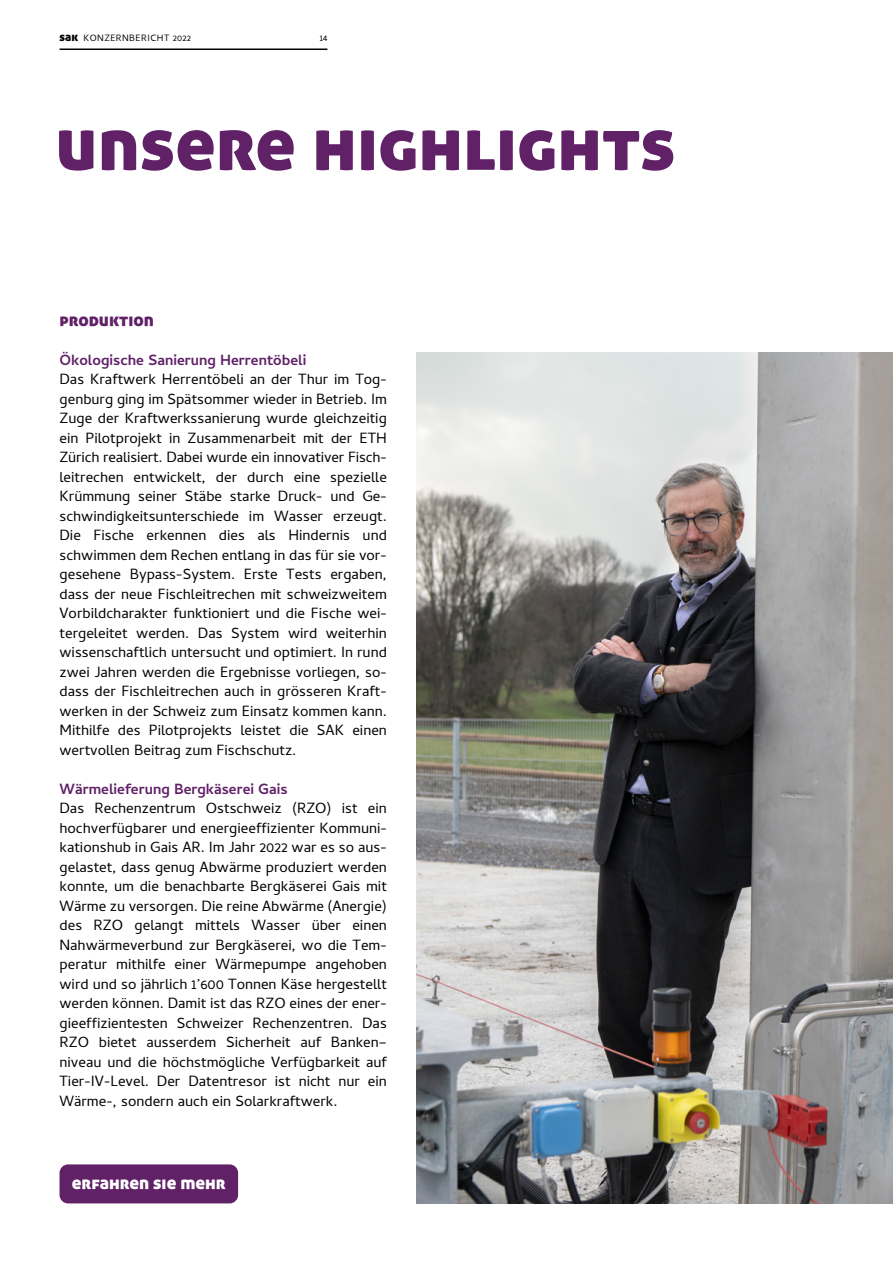
<style>
.page{position:relative;width:893px;height:1263px;background:#fff}
.page>*{position:absolute;margin:0;border:0;box-sizing:border-box;transform-origin:0 0}
.t1{font:75px "Aller Display";color:#602167}
.t2{font:18px "Aller Display";color:#fff}
.t3{font:18px "Aller Display";color:#602167}
.t4{font:15px/19.5px "Cambay";color:#000;text-align:justify}
.t5{font:700 15px "Cambay";color:#602167}
.t6{font:9.3px "Cambay";letter-spacing:.05em;color:#000}
.s1{font-family:"Aller Display";font-size:12px}
</style>
<div class="page">
<img style="left:417px;top:353px;width:476px;height:850px">
<hr style="left:60px;top:49px;width:267px;height:1px;background:#000">
<div style="left:60px;top:1164px;width:178px;height:39px;background:#602167;border-radius:9px"></div>
<p class="t6" style="left:60px;top:33px;width:133px"><span class="s1">sak</span> KONZERNBERICHT 2022</p>
<p class="t6" style="left:320px;top:33px;width:9px">14</p>
<h1 class="t1" style="left:55px;top:95px;width:622px">unsere highlights</h1>
<p class="t3" style="left:60px;top:308px;width:96px">produktion</p>
<p class="t5" style="left:60px;top:351px;width:248px">Ökologische Sanierung Herrentöbeli</p>
<p class="t4" style="left:60px;top:369px;width:329px">Das Kraftwerk Herrentöbeli an der Thur im Tog&shy;genburg ging im Spätsommer wieder in Betrieb. Im Zuge der Kraftwerkssanierung wurde gleichzeitig ein Pilotprojekt in Zusammenarbeit mit der ETH Zürich realisiert. Dabei wurde ein innovativer Fisch&shy;leitrechen entwickelt, der durch eine spezielle Krümmung seiner Stäbe starke Druck- und Ge&shy;schwindigkeitsunterschiede im Wasser erzeugt.<br>Die Fische erkennen dies als Hindernis und schwimmen dem Rechen entlang in das für sie vor&shy;gesehene Bypass-System. Erste Tests ergaben, dass der neue Fischleitrechen mit schweizweitem Vorbildcharakter funktioniert und die Fische wei&shy;tergeleitet werden. Das System wird weiterhin wissenschaftlich untersucht und optimiert. In rund zwei Jahren werden die Ergebnisse vorliegen, so&shy;dass der Fischleitrechen auch in grösseren Kraft&shy;werken in der Schweiz zum Einsatz kommen kann.<br>Mithilfe des Pilotprojekts leistet die SAK einen wertvollen Beitrag zum Fischschutz.</p>
<p class="t5" style="left:60px;top:780px;width:229px">Wärmelieferung Bergkäserei Gais</p>
<p class="t4" style="left:60px;top:798px;width:329px">Das Rechenzentrum Ostschweiz (RZO) ist ein hochverfügbarer und energieeffizienter Kommuni&shy;kationshub in Gais AR. Im Jahr 2022 war es so aus&shy;gelastet, dass genug Abwärme produziert werden konnte, um die benachbarte Bergkäserei Gais mit Wärme zu versorgen. Die reine Abwärme (Anergie) des RZO gelangt mittels Wasser über einen Nahwärmeverbund zur Bergkäserei, wo die Tem&shy;peratur mithilfe einer Wärmepumpe angehoben wird und so jährlich 1’600 Tonnen Käse hergestellt werden können. Damit ist das RZO eines der ener&shy;gieeffizientesten Schweizer Rechenzentren. Das RZO bietet ausserdem Sicherheit auf Banken– niveau und die höchstmögliche Verfügbarkeit auf Tier-IV-Level. Der Datentresor ist nicht nur ein Wärme-, sondern auch ein Solarkraftwerk.</p>
<p class="t2" style="left:72px;top:1171px;width:156px">erfahren sie mehr</p>
</div>
